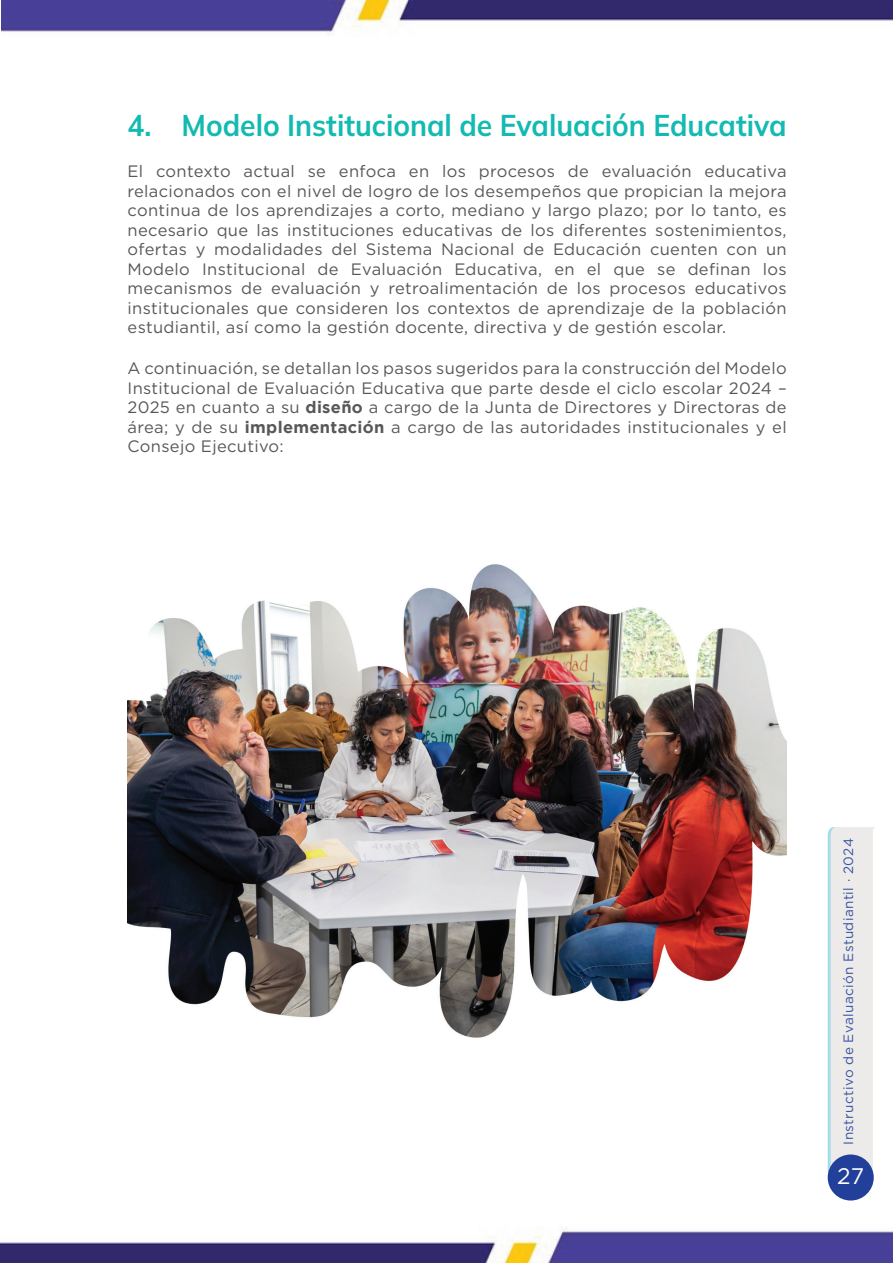
<style>
.page{position:relative;width:893px;height:1263px;background:#fff}
.page>*{position:absolute;margin:0;border:0;box-sizing:border-box;transform-origin:0 0}
.t1{font:700 30px "Mulish";color:#13bab2;scale:.94 1}
.t2{font:22.5px "Gotham";color:#fff}
.t3{font:16.5px/19.5px "Gotham";letter-spacing:.02em;color:#57585a;text-align:justify}
.t4{font:13.5px "Gotham";letter-spacing:.03em;color:#3853a3}
.s1{font-weight:700}
</style>
<div class="page">
<img style="left:1px;top:1174px;width:892px;height:89px">
<img style="left:2px;top:0;width:891px;height:36px">
<svg style="left:828px;top:827px;width:48px;height:372px"></svg>
<div style="left:828px;top:1154px;width:46px;height:46px;background:#223f99;border-radius:50%"></div>
<img style="left:128px;top:564px;width:659px;height:474px">
<p class="t1" style="left:128px;top:105px;width:703px">4. Modelo Institucional de Evaluación Educativa</p>
<p class="t3" style="left:128px;top:161px;width:661px">El contexto actual se enfoca en los procesos de evaluación educativa relacionados con el nivel de logro de los desempeños que propician la mejora continua de los aprendizajes a corto, mediano y largo plazo; por lo tanto, es necesario que las instituciones educativas de los diferentes sostenimientos, ofertas y modalidades del Sistema Nacional de Educación cuenten con un Modelo Institucional de Evaluación Educativa, en el que se definan los mecanismos de evaluación y retroalimentación de los procesos educativos institucionales que consideren los contextos de aprendizaje de la población estudiantil, así como la gestión docente, directiva y de gestión escolar.</p>
<p class="t3" style="left:128px;top:358px;width:661px">A continuación, se detallan los pasos sugeridos para la construcción del Modelo Institucional de Evaluación Educativa que parte desde el ciclo escolar 2024 – 2025 en cuanto a su <span class="s1">diseño</span> a cargo de la Junta de Directores y Directoras de área; y de su <span class="s1">implementación</span> a cargo de las autoridades institucionales y el Consejo Ejecutivo:</p>
<p class="t4" style="left:841px;top:1145px;width:308px;rotate:-90deg">Instructivo de Evaluación Estudiantil · 2024</p>
<h2 class="t2" style="left:837px;top:1164px;width:29px">27</h2>
</div>
